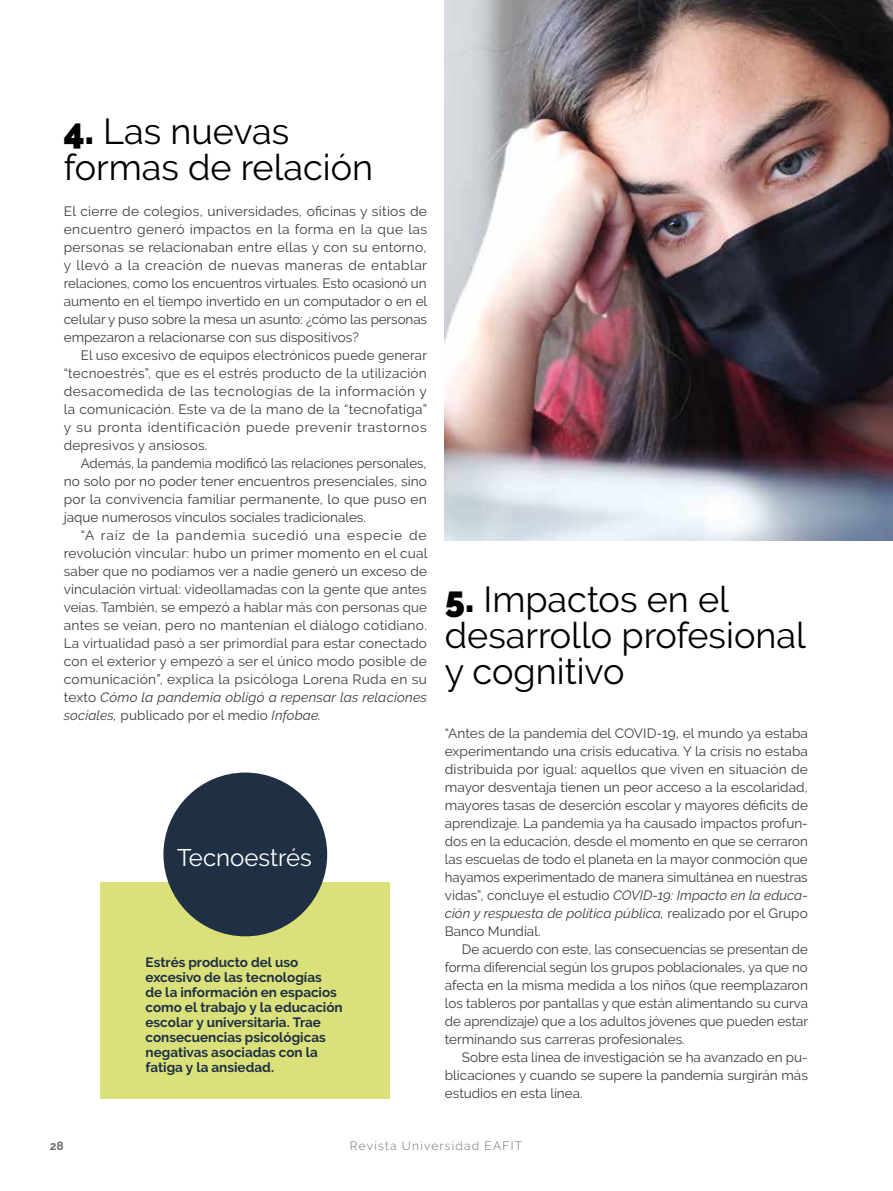
<style>
.page{position:relative;width:893px;height:1191px;background:#fff}
.page>*{position:absolute;margin:0;border:0;box-sizing:border-box;transform-origin:0 0}
.t1{font:36px/36px "Raleway";color:#000}
.t2{font:24px "Raleway";color:#fff}
.t3{font:13.5px/18px "Raleway";color:#3c3c3b;text-align:justify}
.t4{font:700 13.5px/15px "Raleway";color:#1f3044}
.t5{font:300 12px "Raleway";letter-spacing:.1em;color:#706f6f}
.t6{font:700 12px "Raleway";color:#706f6f}
.s1{font-weight:900}
.s2{font-style:italic}
</style>
<div class="page">
<img style="left:445px;top:0;width:448px;height:540px">
<div style="left:100px;top:882px;width:290px;height:216px;background:#dbe17a"></div>
<div style="left:163px;top:772px;width:164px;height:164px;background:#1f3044;border-radius:50%"></div>
<h1 class="t1" style="left:64px;top:113px;width:311px"><span class="s1">4.</span> Las nuevas formas de relación</h1>
<p class="t3" style="left:64px;top:202px;width:365px">El cierre de colegios, universidades, oficinas y sitios de encuentro generó impactos en la forma en la que las personas se relacionaban entre ellas y con su entorno, y llevó a la creación de nuevas maneras de entablar relaciones, como los encuentros virtuales. Esto ocasionó un aumento en el tiempo invertido en un computador o en el celular y puso sobre la mesa un asunto: ¿cómo las personas empezaron a relacionarse con sus dispositivos?</p>
<p class="t3" style="left:64px;top:346px;width:365px;text-indent:17px">El uso excesivo de equipos electrónicos puede generar “tecnoestrés”, que es el estrés producto de la utilización desacomedida de las tecnologías de la información y la comunicación. Este va de la mano de la “tecnofatiga” y su pronta identificación puede prevenir trastornos depresivos y ansiosos.</p>
<p class="t3" style="left:64px;top:454px;width:365px;text-indent:17px">Además, la pandemia modificó las relaciones personales, no solo por no poder tener encuentros presenciales, sino por la convivencia familiar permanente, lo que puso en jaque numerosos vínculos sociales tradicionales.</p>
<p class="t3" style="left:64px;top:526px;width:365px;text-indent:17px">“A raíz de la pandemia sucedió una especie de revolución vincular: hubo un primer momento en el cual saber que no podíamos ver a nadie generó un exceso de vinculación virtual: videollamadas con la gente que antes veías. También, se empezó a hablar más con personas que antes se veían, pero no mantenían el diálogo cotidiano.<br>La virtualidad pasó a ser primordial para estar conectado con el exterior y empezó a ser el único modo posible de comunicación”, explica la psicóloga Lorena Ruda en su texto <span class="s2">Cómo la pandemia obligó a repensar las relaciones sociales,</span> publicado por el medio <span class="s2">Infobae.</span></p>
<h2 class="t2" style="left:177px;top:843px;width:136px">Tecnoestrés</h2>
<p class="t4" style="left:146px;top:955px;width:199px">Estrés producto del uso excesivo de las tecnologías<br>de la información en espacios como el trabajo y la educación escolar y universitaria. Trae consecuencias psicológicas negativas asociadas con la fatiga y la ansiedad.</p>
<h1 class="t1" style="left:445px;top:581px;width:362px"><span class="s1">5.</span> Impactos en el desarrollo profesional y cognitivo</h1>
<p class="t3" style="left:445px;top:724px;width:365px">“Antes de la pandemia del COVID-19, el mundo ya estaba experimentando una crisis educativa. Y la crisis no estaba distribuida por igual: aquellos que viven en situación de mayor desventaja tienen un peor acceso a la escolaridad, mayores tasas de deserción escolar y mayores déficits de aprendizaje. La pandemia ya ha causado impactos profun&shy;dos en la educación, desde el momento en que se cerraron las escuelas de todo el planeta en la mayor conmoción que hayamos experimentado de manera simultánea en nuestras vidas”, concluye el estudio <span class="s2">COVID-19: Impacto en la educa&shy;ción y respuesta de política pública,</span> realizado por el Grupo Banco Mundial.</p>
<p class="t3" style="left:445px;top:940px;width:365px;text-indent:17px">De acuerdo con este, las consecuencias se presentan de forma diferencial según los grupos poblacionales, ya que no afecta en la misma medida a los niños (que reemplazaron los tableros por pantallas y que están alimentando su curva de aprendizaje) que a los adultos jóvenes que pueden estar terminando sus carreras profesionales.</p>
<p class="t3" style="left:445px;top:1048px;width:365px;text-indent:17px">Sobre esta línea de investigación se ha avanzado en pu&shy;blicaciones y cuando se supere la pandemia surgirán más estudios en esta línea.</p>
<p class="t6" style="left:50px;top:1139px;width:16px">28</p>
<p class="t5" style="left:350px;top:1139px;width:174px">Revista Universidad EAFIT</p>
</div>
